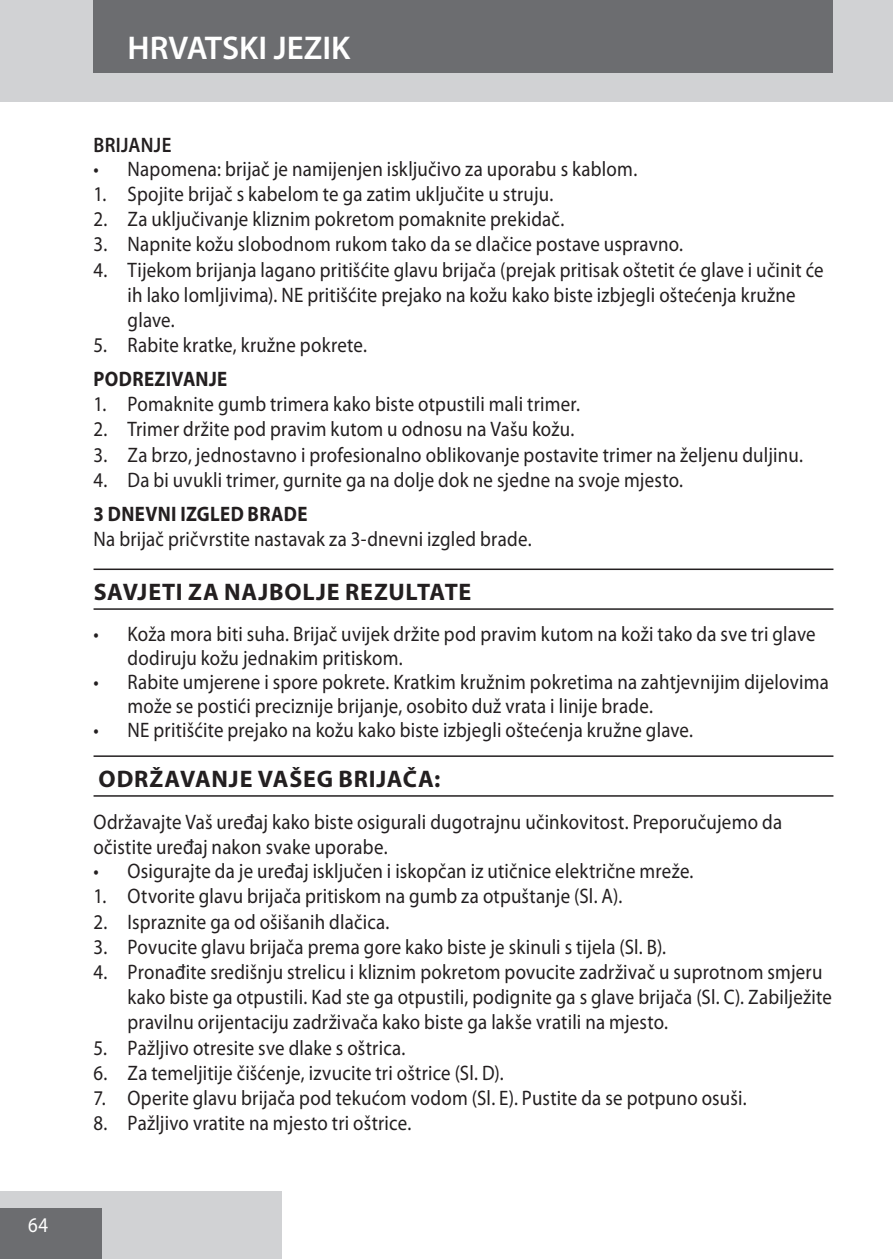
<style>
.page{position:relative;width:893px;height:1259px;background:#fff}
.page>*{position:absolute;margin:0;border:0;box-sizing:border-box;transform-origin:0 0}
.t1{font:600 33px "Myriad Pro";color:#fff}
.heading{font:700 24px "Myriad Pro";letter-spacing:.035em;color:#231f20}
.Default{font:21px/25.2px "Myriad Pro";letter-spacing:.01em;color:#231f20;scale:.9 1}
.t2{font:700 21px "Myriad Pro";letter-spacing:.02em;color:#231f20;scale:.9 1}
.t3{font:600 21px "Myriad Pro";letter-spacing:.02em;color:#231f20;scale:.9 1}
.t4{font:21px "Myriad Pro";color:#fff;scale:.9 1}
</style>
<div class="page">
<div style="left:0;top:0;width:893px;height:102px;background:#d1d2d4"></div>
<div style="left:0;top:1191px;width:282px;height:68px;background:#d1d2d4"></div>
<div style="left:0;top:1208px;width:102px;height:51px;background:#6c6d70"></div>
<div style="left:94px;top:0;width:739px;height:73px;background:#6c6d70"></div>
<hr style="left:94px;top:568px;width:739px;height:2px;background:#231f20">
<hr style="left:94px;top:608px;width:739px;height:2px;background:#231f20">
<hr style="left:94px;top:755px;width:739px;height:2px;background:#231f20">
<hr style="left:94px;top:795px;width:739px;height:1px;background:#231f20">
<p class="t4" style="left:28px;top:1212px;width:24px">64</p>
<p class="t1" style="left:128px;top:27px;width:224px">HRVATSKI JEZIK</p>
<p class="t3" style="left:94px;top:131px;width:88px">BRIJANJE</p>
<p class="Default" style="left:94px;top:156px;width:606px">• Napomena: brijač je namijenjen isključivo za uporabu s kablom.</p>
<p class="Default" style="left:94px;top:181px;width:513px">1. Spojite brijač s kabelom te ga zatim uključite u struju.</p>
<p class="Default" style="left:94px;top:206px;width:525px">2. Za uključivanje kliznim pokretom pomaknite prekidač.</p>
<p class="Default" style="left:94px;top:231px;width:657px">3. Napnite kožu slobodnom rukom tako da se dlačice postave uspravno.</p>
<p class="Default" style="left:128px;top:257px;width:775px;text-indent:-34px">4. Tijekom brijanja lagano pritišćite glavu brijača (prejak pritisak oštetit će glave i učinit će ih lako lomljivima). NE pritišćite prejako na kožu kako biste izbjegli oštećenja kružne glave.</p>
<p class="Default" style="left:94px;top:332px;width:305px">5. Rabite kratke, kružne pokrete.</p>
<p class="t2" style="left:94px;top:365px;width:150px">PODREZIVANJE</p>
<p class="Default" style="left:94px;top:391px;width:542px">1. Pomaknite gumb trimera kako biste otpustili mali trimer.</p>
<p class="Default" style="left:94px;top:416px;width:536px">2. Trimer držite pod pravim kutom u odnosu na Vašu kožu.</p>
<p class="Default" style="left:94px;top:442px;width:790px">3. Za brzo, jednostavno i profesionalno oblikovanje postavite trimer na željenu duljinu.</p>
<p class="Default" style="left:94px;top:467px;width:656px">4. Da bi uvukli trimer, gurnite ga na dolje dok ne sjedne na svoje mjesto.</p>
<p class="t2" style="left:94px;top:500px;width:239px">3 DNEVNI IZGLED BRADE</p>
<p class="Default" style="left:94px;top:526px;width:488px">Na brijač pričvrstite nastavak za 3-dnevni izgled brade.</p>
<p class="heading" style="left:94px;top:576px;width:379px">SAVJETI ZA NAJBOLJE REZULTATE</p>
<p class="Default" style="left:128px;top:621px;width:766px;line-height:24px;text-indent:-34px">• Koža mora biti suha. Brijač uvijek držite pod pravim kutom na koži tako da sve tri glave dodiruju kožu jednakim pritiskom.</p>
<p class="Default" style="left:128px;top:669px;width:781px;line-height:24px;text-indent:-34px">• Rabite umjerene i spore pokrete. Kratkim kružnim pokretima na zahtjevnijim dijelovima može se postići preciznije brijanje, osobito duž vrata i linije brade.</p>
<p class="Default" style="left:94px;top:717px;width:668px">• NE pritišćite prejako na kožu kako biste izbjegli oštećenja kružne glave.</p>
<p class="heading" style="left:99px;top:763px;width:343px">ODRŽAVANJE VAŠEG BRIJAČA:</p>
<p class="Default" style="left:94px;top:809px;width:767px">Održavajte Vaš uređaj kako biste osigurali dugotrajnu učinkovitost. Preporučujemo da očistite uređaj nakon svake uporabe.</p>
<p class="Default" style="left:94px;top:858px;width:668px">• Osigurajte da je uređaj isključen i iskopčan iz utičnice električne mreže.</p>
<p class="Default" style="left:94px;top:883px;width:589px">1. Otvorite glavu brijača pritiskom na gumb za otpuštanje (Sl. A).</p>
<p class="Default" style="left:94px;top:908px;width:330px">2. Ispraznite ga od ošišanih dlačica.</p>
<p class="Default" style="left:94px;top:933px;width:638px">3. Povucite glavu brijača prema gore kako biste je skinuli s tijela (Sl. B).</p>
<p class="Default" style="left:128px;top:959px;width:784px;text-indent:-34px">4. Pronađite središnju strelicu i kliznim pokretom povucite zadrživač u suprotnom smjeru kako biste ga otpustili. Kad ste ga otpustili, podignite ga s glave brijača (Sl. C). Zabilježite pravilnu orijentaciju zadrživača kako biste ga lakše vratili na mjesto.</p>
<p class="Default" style="left:94px;top:1034px;width:348px">5. Pažljivo otresite sve dlake s oštrica.</p>
<p class="Default" style="left:94px;top:1059px;width:457px">6. Za temeljitije čišćenje, izvucite tri oštrice (Sl. D).</p>
<p class="Default" style="left:94px;top:1085px;width:727px">7. Operite glavu brijača pod tekućom vodom (Sl. E). Pustite da se potpuno osuši.</p>
<p class="Default" style="left:94px;top:1110px;width:354px">8. Pažljivo vratite na mjesto tri oštrice.</p>
</div>
